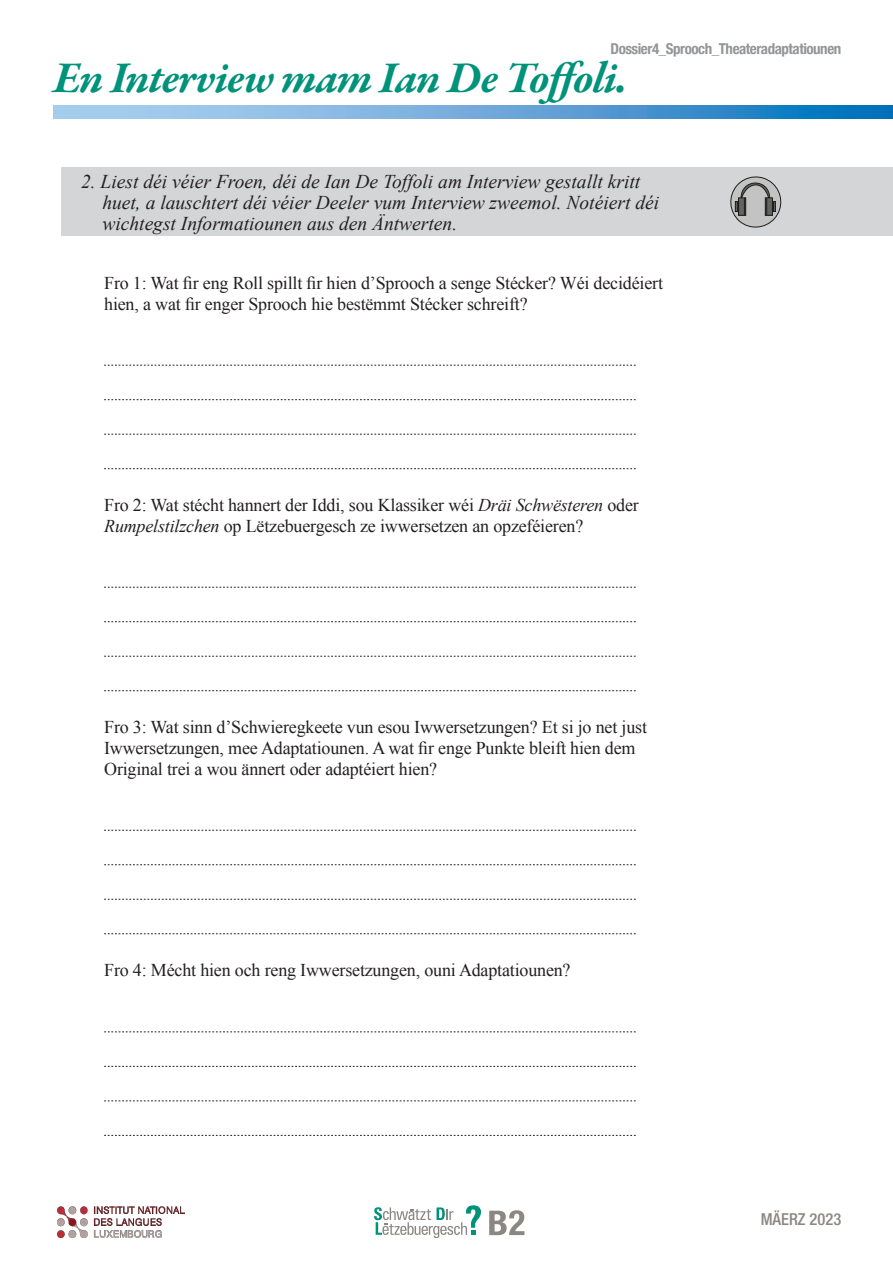
<style>
.page{position:relative;width:893px;height:1263px;background:#fff}
.page>*{position:absolute;margin:0;border:0;box-sizing:border-box;transform-origin:0 0}
.t1{font:italic 700 45px "Garamond Premr Pro";letter-spacing:-.02em;color:#00927a}
.t2{font:italic 19.5px/21px "Times New Roman";color:#231f20}
.t3{font:18px/21px "Times New Roman";letter-spacing:-.01em;color:#231f20}
.t4{font:500 condensed 16.5px "Helvetica Neue LT Std";color:#8c8782}
.t5{font:700 condensed 15px "Helvetica Neue";letter-spacing:-.03em;color:#939598}
.s1{font-style:italic}
</style>
<div class="page">
<svg style="left:374px;top:1205px;width:107px;height:33px"></svg>
<svg style="left:489px;top:1210px;width:35px;height:25px"></svg>
<img style="left:57px;top:1207px;width:128px;height:30px">
<svg style="left:53px;top:105px;width:840px;height:13px;background:#65a6d8"></svg>
<div style="left:62px;top:168px;width:831px;height:68px;background:#d4d5d7"></div>
<svg style="left:730px;top:176px;width:52px;height:52px"></svg>
<svg style="left:104px;top:365px;width:532px;height:1px"></svg>
<svg style="left:104px;top:399px;width:532px;height:1px"></svg>
<svg style="left:104px;top:434px;width:532px;height:1px"></svg>
<svg style="left:104px;top:468px;width:532px;height:1px"></svg>
<svg style="left:104px;top:587px;width:532px;height:1px"></svg>
<svg style="left:104px;top:621px;width:532px;height:1px"></svg>
<svg style="left:104px;top:656px;width:532px;height:1px"></svg>
<svg style="left:104px;top:690px;width:532px;height:1px"></svg>
<svg style="left:104px;top:830px;width:532px;height:1px"></svg>
<svg style="left:104px;top:864px;width:532px;height:1px"></svg>
<svg style="left:104px;top:899px;width:532px;height:1px"></svg>
<svg style="left:104px;top:933px;width:532px;height:1px"></svg>
<svg style="left:104px;top:1031px;width:532px;height:1px"></svg>
<svg style="left:104px;top:1066px;width:532px;height:1px"></svg>
<svg style="left:104px;top:1100px;width:532px;height:1px"></svg>
<svg style="left:104px;top:1135px;width:532px;height:1px"></svg>
<p class="t5" style="left:610px;top:36px;width:232px">Dossier4_Sprooch_Theateradaptatiounen</p>
<p class="t1" style="left:53px;top:50px;width:576px">En Interview mam Ian De Toffoli.</p>
<p class="t2" style="left:102px;top:170px;width:558px;text-indent:-21px">2. Liest déi véier Froen, déi de Ian De Toffoli am Interview gestallt kritt huet, a lauschtert déi véier Deeler vum Interview zweemol. Notéiert déi wichtegst Informatiounen aus den Äntwerten.</p>
<p class="t3" style="left:104px;top:272px;width:560px">Fro 1: Wat fir eng Roll spillt fir hien d’Sprooch a senge Stécker? Wéi decidéiert hien, a wat fir enger Sprooch hie bestëmmt Stécker schreift?</p>
<p class="t3" style="left:104px;top:494px;width:536px">Fro 2: Wat stécht hannert der Iddi, sou Klassiker wéi <span class="s1">Dräi Schwësteren</span> oder<br><span class="s1">Rumpelstilzchen</span> op Lëtzebuergesch ze iwwersetzen an opzeféieren?</p>
<p class="t3" style="left:104px;top:716px;width:544px">Fro 3: Wat sinn d’Schwieregkeete vun esou Iwwersetzungen? Et si jo net just<br>Iwwersetzungen, mee Adaptatiounen. A wat fir enge Punkte bleift hien dem<br>Original trei a wou ännert oder adaptéiert hien?</p>
<p class="t3" style="left:104px;top:959px;width:468px">Fro 4: Mécht hien och reng Iwwersetzungen, ouni Adaptatiounen?</p>
<p class="t4" style="left:761px;top:1209px;width:82px">MÄERZ 2023</p>
</div>
